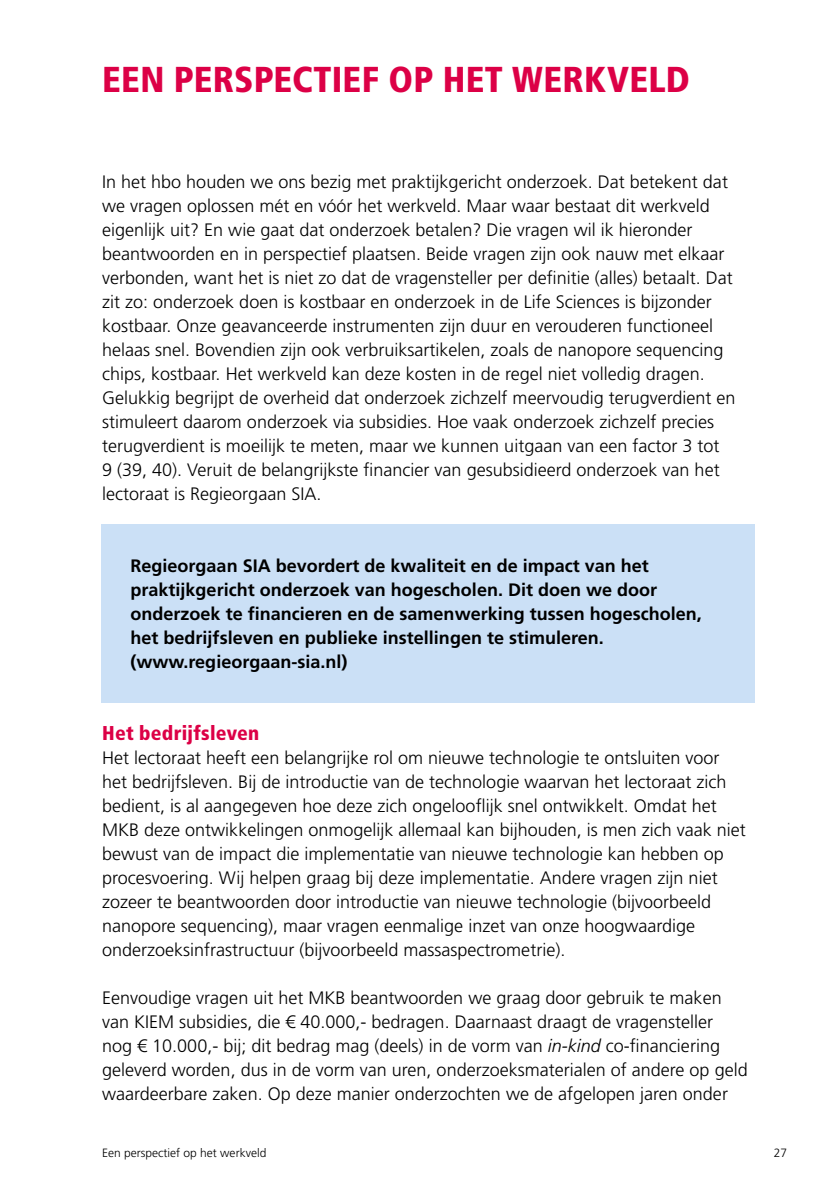
<style>
.page{position:relative;width:840px;height:1191px;background:#fff}
.page>*{position:absolute;margin:0;border:0;box-sizing:border-box;transform-origin:0 0}
.t1{font:900 condensed 36px "Frutiger LT Std";letter-spacing:.01em;color:#dc0046}
.t2{font:900 condensed 20px "Frutiger LT Std";letter-spacing:.015em;color:#dc0046}
.t3{font:300 18px/24px "Frutiger LT Std";color:#000}
.t4{font:700 18px/24px "Frutiger LT Std";color:#000}
.t5{font:300 12px "Frutiger LT Std";color:#000}
.s1{font-style:italic}
</style>
<div class="page">
<div style="left:101px;top:524px;width:653px;height:178px;background:#cbe0f6"></div>
<h1 class="t1" style="left:102px;top:58px;width:589px">EEN PERSPECTIEF OP HET WERKVELD</h1>
<p class="t3" style="left:102px;top:170px;width:634px">In het hbo houden we ons bezig met praktijkgericht onderzoek. Dat betekent dat we vragen oplossen mét en vóór het werkveld. Maar waar bestaat dit werkveld eigenlijk uit? En wie gaat dat onderzoek betalen? Die vragen wil ik hieronder beantwoorden en in perspectief plaatsen. Beide vragen zijn ook nauw met elkaar verbonden, want het is niet zo dat de vragensteller per definitie (alles) betaalt. Dat zit zo: onderzoek doen is kostbaar en onderzoek in de Life Sciences is bijzonder kostbaar. Onze geavanceerde instrumenten zijn duur en verouderen functioneel helaas snel. Bovendien zijn ook verbruiksartikelen, zoals de nanopore sequencing chips, kostbaar. Het werkveld kan deze kosten in de regel niet volledig dragen.<br>Gelukkig begrijpt de overheid dat onderzoek zichzelf meervoudig terugverdient en stimuleert daarom onderzoek via subsidies. Hoe vaak onderzoek zichzelf precies terugverdient is moeilijk te meten, maar we kunnen uitgaan van een factor 3 tot<br>9 (39, 40). Veruit de belangrijkste financier van gesubsidieerd onderzoek van het lectoraat is Regieorgaan SIA.</p>
<p class="t4" style="left:130px;top:554px;width:572px">Regieorgaan SIA bevordert de kwaliteit en de impact van het praktijkgericht onderzoek van hogescholen. Dit doen we door onderzoek te financieren en de samenwerking tussen hogescholen, het bedrijfsleven en publieke instellingen te stimuleren. (www.regieorgaan-sia.nl)</p>
<p class="t2" style="left:102px;top:721px;width:159px">Het bedrijfsleven</p>
<p class="t3" style="left:102px;top:746px;width:645px">Het lectoraat heeft een belangrijke rol om nieuwe technologie te ontsluiten voor het bedrijfsleven. Bij de introductie van de technologie waarvan het lectoraat zich bedient, is al aangegeven hoe deze zich ongelooflijk snel ontwikkelt. Omdat het MKB deze ontwikkelingen onmogelijk allemaal kan bijhouden, is men zich vaak niet bewust van de impact die implementatie van nieuwe technologie kan hebben op procesvoering. Wij helpen graag bij deze implementatie. Andere vragen zijn niet zozeer te beantwoorden door introductie van nieuwe technologie (bijvoorbeeld nanopore sequencing), maar vragen eenmalige inzet van onze hoogwaardige onderzoeksinfrastructuur (bijvoorbeeld massaspectrometrie).</p>
<p class="t3" style="left:102px;top:986px;width:646px">Eenvoudige vragen uit het MKB beantwoorden we graag door gebruik te maken van KIEM subsidies, die € 40.000,- bedragen. Daarnaast draagt de vragensteller nog € 10.000,- bij; dit bedrag mag (deels) in de vorm van <span class="s1">in-kind</span> co-financiering geleverd worden, dus in de vorm van uren, onderzoeksmaterialen of andere op geld waardeerbare zaken. Op deze manier onderzochten we de afgelopen jaren onder</p>
<p class="t5" style="left:102px;top:1146px;width:166px">Een perspectief op het werkveld</p>
<p class="t5" style="left:773px;top:1146px;width:15px">27</p>
</div>
